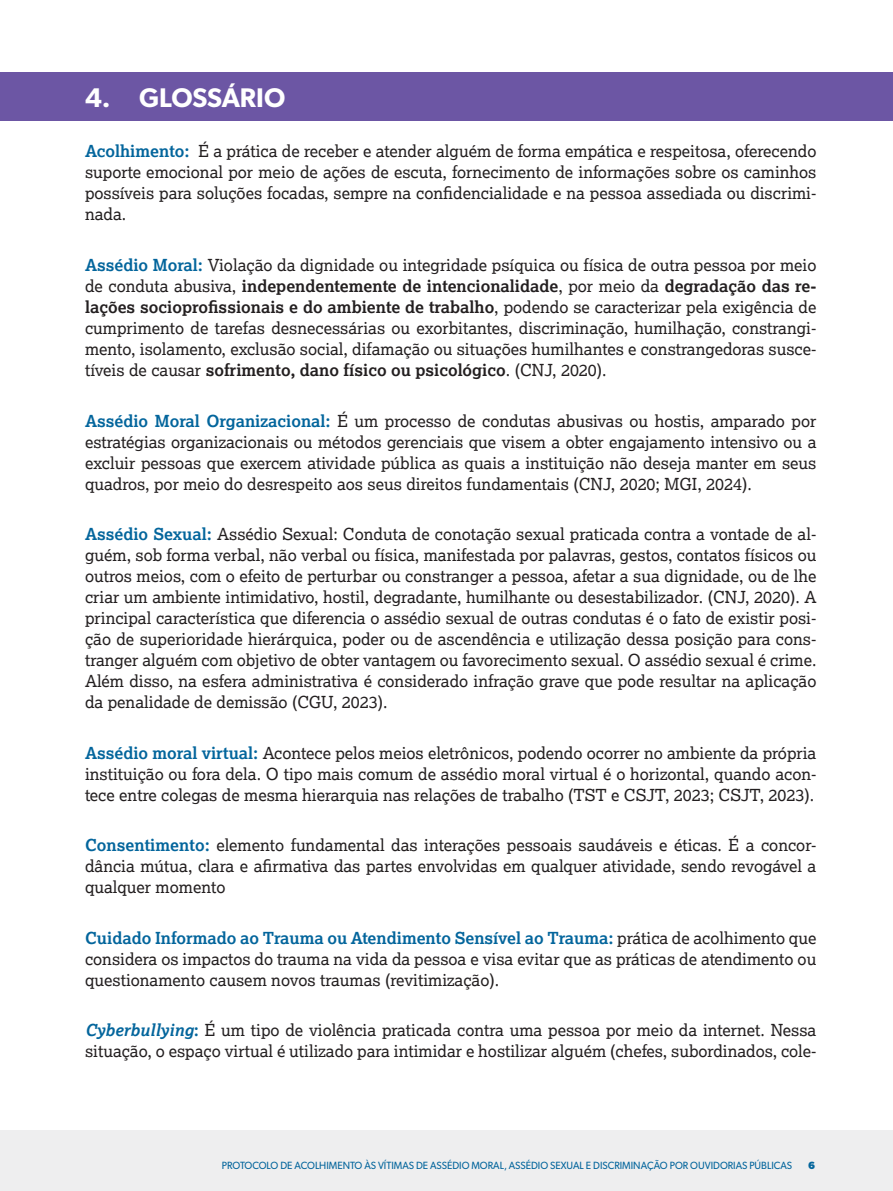
<style>
.page{position:relative;width:893px;height:1191px;background:#fff}
.page>*{position:absolute;margin:0;border:0;box-sizing:border-box;transform-origin:0 0}
.TÍTULO_NÍVEL_1{font:600 27px "Gibson";letter-spacing:-.005em;color:#fff}
.CAPITULARES{font:16.5px/21px "Lexia";color:#231f20;text-align:justify}
.t1{font:10.5px "Gibson";color:#03659c;scale:.95 1}
.t2{font:700 10.5px "Gibson";color:#03659c}
.s1{font-weight:700;color:#03659c}
.s2{font-weight:700}
.s3{font-weight:700;font-style:italic;color:#03659c}
</style>
<div class="page">
<div style="left:0;top:1130px;width:893px;height:61px;background:#eeeeef"></div>
<div style="left:0;top:72px;width:893px;height:49px;background:#6c56a4"></div>
<p class="TÍTULO_NÍVEL_1" style="left:85px;top:81px;width:202px">4. GLOSSÁRIO</p>
<p class="CAPITULARES" style="left:85px;top:141px;width:733px"><span class="s1">Acolhimento:</span> É a prática de receber e atender alguém de forma empática e respeitosa, oferecendo suporte emocional por meio de ações de escuta, fornecimento de informações sobre os caminhos possíveis para soluções focadas, sempre na confidencialidade e na pessoa assediada ou discrimi&shy;nada.</p>
<p class="CAPITULARES" style="left:85px;top:254px;width:733px"><span class="s1">Assédio Moral:</span> Violação da dignidade ou integridade psíquica ou física de outra pessoa por meio de conduta abusiva, <span class="s2">independentemente de intencionalidade</span>, por meio da <span class="s2">degradação das re&shy;lações socioprofissionais e do ambiente de trabalho</span>, podendo se caracterizar pela exigência de cumprimento de tarefas desnecessárias ou exorbitantes, discriminação, humilhação, constrangi&shy;mento, isolamento, exclusão social, difamação ou situações humilhantes e constrangedoras susce&shy;tíveis de causar <span class="s2">sofrimento, dano físico ou psicológico</span>. (CNJ, 2020).</p>
<p class="CAPITULARES" style="left:85px;top:410px;width:733px"><span class="s1">Assédio Moral Organizacional:</span> É um processo de condutas abusivas ou hostis, amparado por estratégias organizacionais ou métodos gerenciais que visem a obter engajamento intensivo ou a excluir pessoas que exercem atividade pública as quais a instituição não deseja manter em seus quadros, por meio do desrespeito aos seus direitos fundamentais (CNJ, 2020; MGI, 2024).</p>
<p class="CAPITULARES" style="left:85px;top:523px;width:733px"><span class="s1">Assédio Sexual:</span> Assédio Sexual: Conduta de conotação sexual praticada contra a vontade de al&shy;guém, sob forma verbal, não verbal ou física, manifestada por palavras, gestos, contatos físicos ou outros meios, com o efeito de perturbar ou constranger a pessoa, afetar a sua dignidade, ou de lhe criar um ambiente intimidativo, hostil, degradante, humilhante ou desestabilizador. (CNJ, 2020). A principal característica que diferencia o assédio sexual de outras condutas é o fato de existir posi&shy;ção de superioridade hierárquica, poder ou de ascendência e utilização dessa posição para cons&shy;tranger alguém com objetivo de obter vantagem ou favorecimento sexual. O assédio sexual é crime.<br>Além disso, na esfera administrativa é considerado infração grave que pode resultar na aplicação da penalidade de demissão (CGU, 2023).</p>
<p class="CAPITULARES" style="left:85px;top:742px;width:733px"><span class="s1">Assédio moral virtual:</span> Acontece pelos meios eletrônicos, podendo ocorrer no ambiente da própria instituição ou fora dela. O tipo mais comum de assédio moral virtual é o horizontal, quando acon&shy;tece entre colegas de mesma hierarquia nas relações de trabalho (TST e CSJT, 2023; CSJT, 2023).</p>
<p class="CAPITULARES" style="left:85px;top:834px;width:733px"><span class="s1">Consentimento:</span> elemento fundamental das interações pessoais saudáveis e éticas. É a concor&shy;dância mútua, clara e afirmativa das partes envolvidas em qualquer atividade, sendo revogável a qualquer momento</p>
<p class="CAPITULARES" style="left:85px;top:927px;width:733px"><span class="s1">Cuidado Informado ao Trauma ou Atendimento Sensível ao Trauma:</span> prática de acolhimento que considera os impactos do trauma na vida da pessoa e visa evitar que as práticas de atendimento ou questionamento causem novos traumas (revitimização).</p>
<p class="CAPITULARES" style="left:85px;top:1019px;width:733px"><span class="s3">Cyberbullying</span><span class="s1">:</span> É um tipo de violência praticada contra uma pessoa por meio da internet. Nessa situação, o espaço virtual é utilizado para intimidar e hostilizar alguém (chefes, subordinados, cole-</p>
<p class="t1" style="left:222px;top:1159px;width:602px">PROTOCOLO DE ACOLHIMENTO ÀS VÍTIMAS DE ASSÉDIO MORAL, ASSÉDIO SEXUAL E DISCRIMINAÇÃO POR OUVIDORIAS PÚBLICAS</p>
<p class="t2" style="left:808px;top:1159px;width:8px">6</p>
</div>
